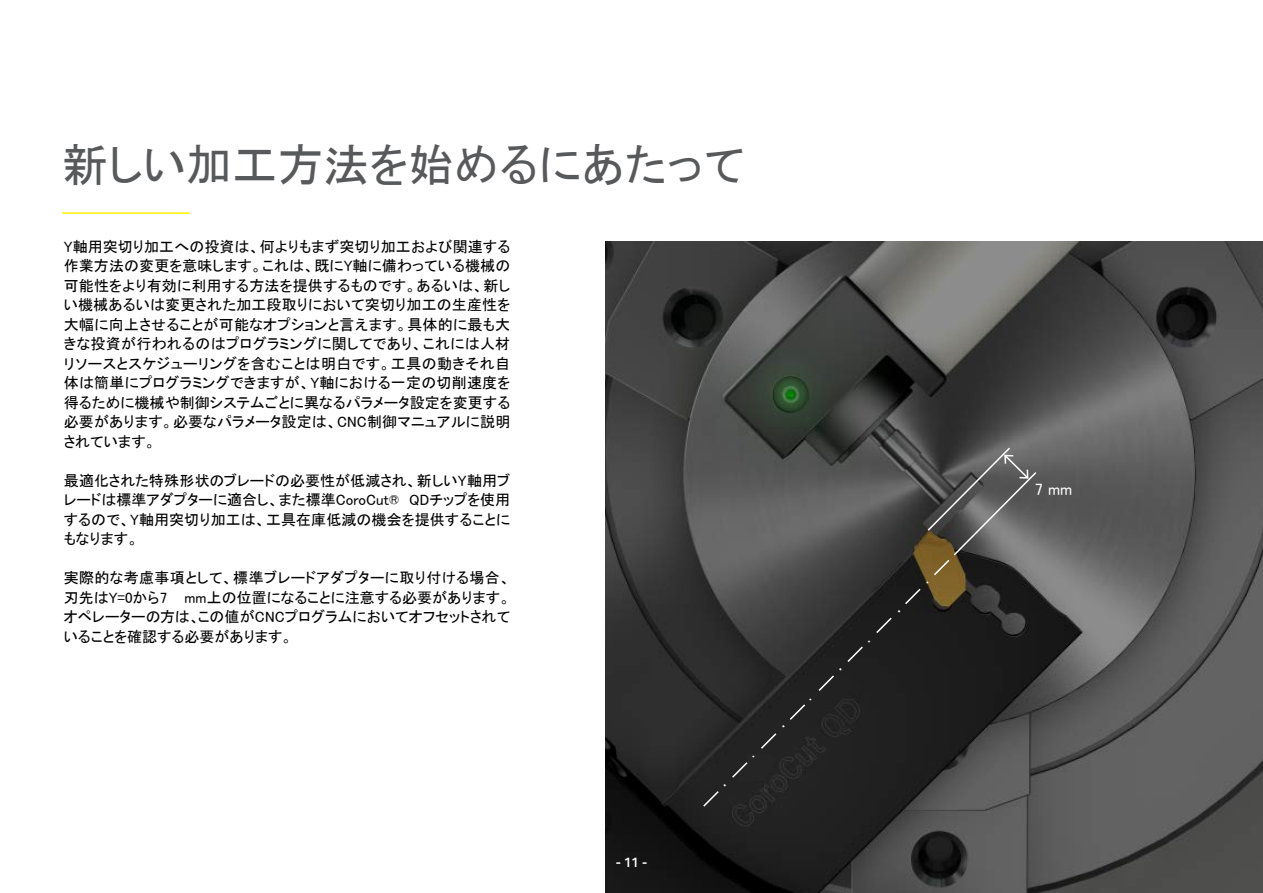
<style>
.page{position:relative;width:1263px;height:893px;background:#fff}
.page>*{position:absolute;margin:0;border:0;box-sizing:border-box;transform-origin:0 0}
.t1{font:45.75px "MS P Gothic";color:#58595b}
.t2{font:16.5px "MS P Gothic";color:#fff}
.t3{font:15px/19.5px "MS P Gothic";letter-spacing:.005em;color:#000;text-align:justify}
.t4{font:500 13.5px "Aktiv Grotesk";color:#fff}
</style>
<div class="page">
<svg style="left:605px;top:241px;width:658px;height:652px;background:#4a4a49"></svg>
<hr style="left:62px;top:212px;width:128px;height:2px;background:#fff200">
<svg style="left:926px;top:446px;width:112px;height:111px;background:#615f5d"></svg>
<svg style="left:702px;top:558px;width:249px;height:250px;background:#2c2c2b"></svg>
<h1 class="t1" style="left:62px;top:141px;width:684px">新しい加工方法を始めるにあたって</h1>
<p class="t3" style="left:64px;top:236px;width:448px">Y軸用突切り加工への投資は、何よりもまず突切り加工および関連する作業方法の変更を意味します。これは、既にY軸に備わっている機械の可能性をより有効に利用する方法を提供するものです。あるいは、新しい機械あるいは変更された加工段取りにおいて突切り加工の生産性を大幅に向上させることが可能なオプションと言えます。具体的に最も大きな投資が行われるのはプログラミングに関してであり、これには人材リソースとスケジューリングを含むことは明白です。工具の動きそれ自体は簡単にプログラミングできますが、Y軸における一定の切削速度を得るために機械や制御システムごとに異なるパラメータ設定を変更する必要があります。必要なパラメータ設定は、CNC制御マニュアルに説明されています。</p>
<p class="t3" style="left:64px;top:470px;width:448px">最適化された特殊形状のブレードの必要性が低減され、新しいY軸用ブレードは標準アダプターに適合し、また標準CoroCut® QDチップを使用するので、Y軸用突切り加工は、工具在庫低減の機会を提供することにもなります。</p>
<p class="t3" style="left:64px;top:568px;width:448px">実際的な考慮事項として、標準ブレードアダプターに取り付ける場合、刃先はY=0から7 mm上の位置になることに注意する必要があります。オペレーターの方は、この値がCNCプログラムにおいてオフセットされていることを確認する必要があります。</p>
<p class="t4" style="left:616px;top:854px;width:33px">- 11 -</p>
<p class="t2" style="left:1035px;top:481px;width:39px">7 mm</p>
</div>
